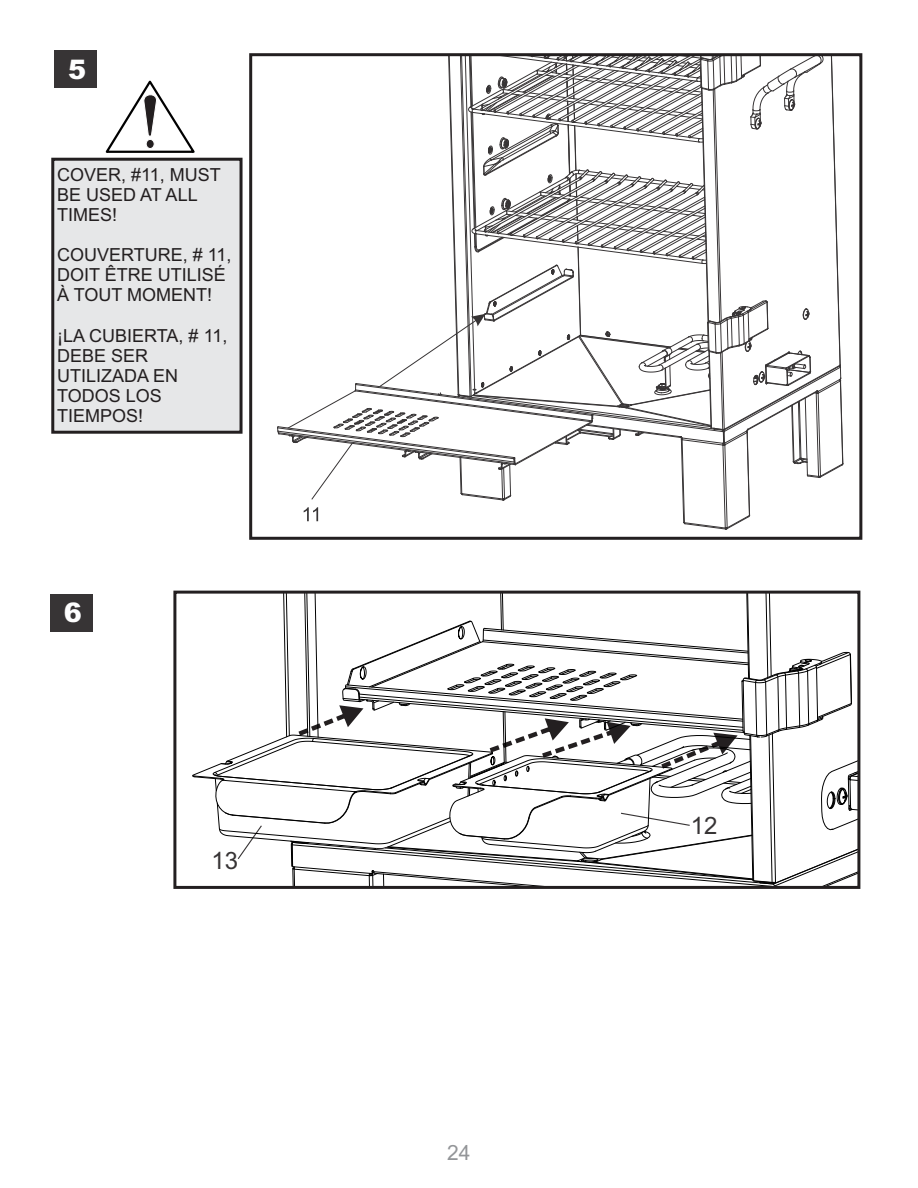
<style>
.page{position:relative;width:918px;height:1188px;background:#fff}
.page>*{position:absolute;margin:0;border:0;box-sizing:border-box;transform-origin:0 0}
.t1{font:900 27px "Arial";color:#fefefe}
.t2{font:24px "Arial";color:#373435}
.t3{font:21px "Arial";color:#939598}
.t4{font:18px/20.1px "Arial";color:#231f20}
</style>
<div class="page">
<div style="left:51px;top:158px;width:192px;height:276px;background:#e6e7e8;border:3px solid #231f20"></div>
<div style="left:55px;top:50px;width:42px;height:38px;background:#373435"></div>
<div style="left:50px;top:594px;width:43px;height:38px;background:#373435"></div>
<svg style="left:277px;top:57px;width:566px;height:473px"></svg>
<div style="left:249px;top:53px;width:613px;height:487px;border:3px solid #231f20"></div>
<svg style="left:105px;top:80px;width:90px;height:73px"></svg>
<svg style="left:192px;top:590px;width:668px;height:298px"></svg>
<h1 class="t1" style="left:68px;top:59px;width:20px">5</h1>
<p class="t4" style="left:57px;top:166px;width:165px">COVER, #11, MUST<br>BE USED AT ALL<br>TIMES!</p>
<p class="t4" style="left:57px;top:246px;width:176px">COUVERTURE, # 11,<br>DOIT ÊTRE UTILISÉ<br>À TOUT MOMENT!</p>
<p class="t4" style="left:57px;top:327px;width:172px">¡LA CUBIERTA, # 11,<br>DEBE SER<br>UTILIZADA EN<br>TODOS LOS<br>TIEMPOS!</p>
<h1 class="t1" style="left:64px;top:603px;width:20px">6</h1>
<h2 class="t2" style="left:212px;top:852px;width:28px">13</h2>
<p class="t3" style="left:447px;top:1144px;width:25px">24</p>
<h2 class="t2" style="left:691px;top:817px;width:28px">12</h2>
</div>
